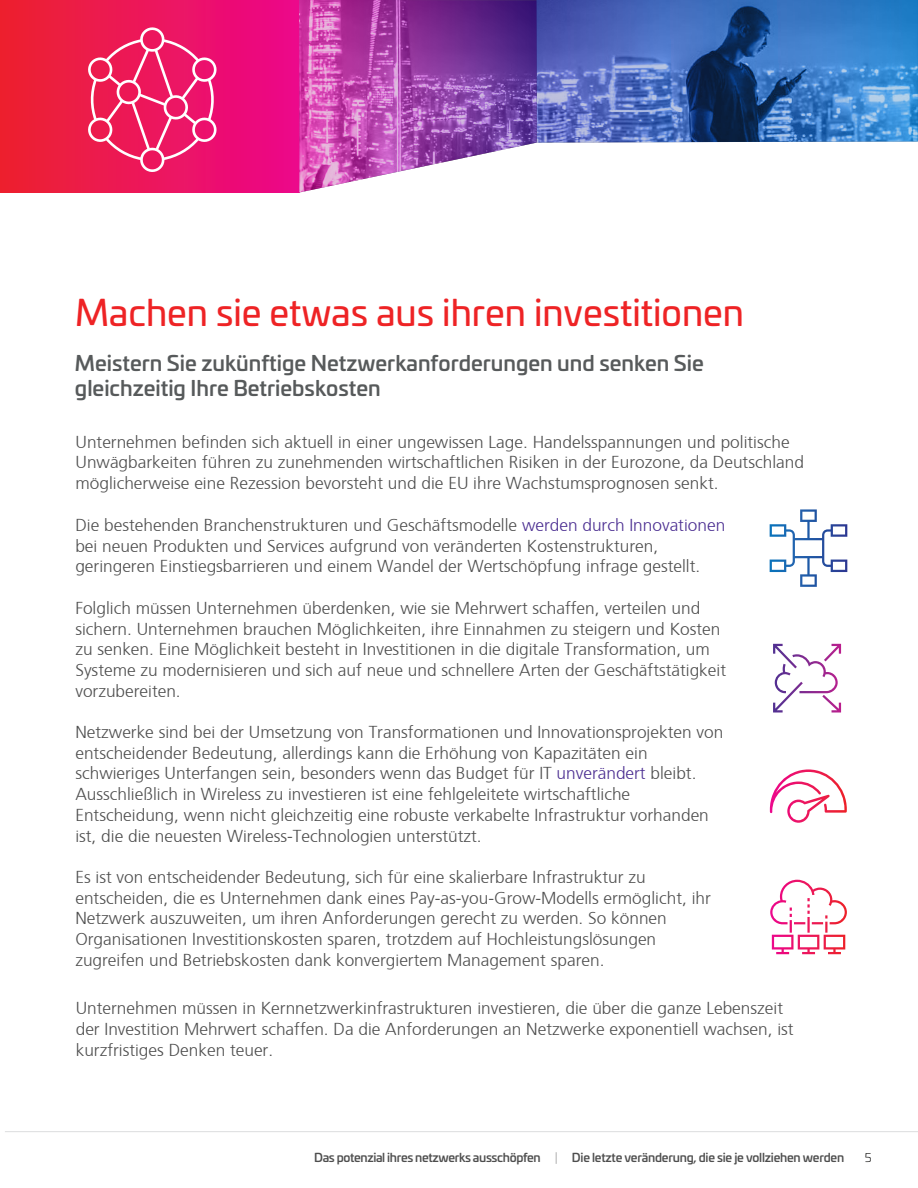
<style>
.page{position:relative;width:918px;height:1188px;background:#fff}
.page>*{position:absolute;margin:0;border:0;box-sizing:border-box;transform-origin:0 0}
.t1{font:36px "Univia Pro";color:#ee2325}
.t2{font:500 21px/25.2px "Univia Pro";color:#575a5b}
.t3{font:300 17.25px/20.7px "Frutiger";color:#4e4e4e}
.t4{font:500 12px "Univia Pro";letter-spacing:-.02em;color:#4e4e4e}
.t5{font:300 12px "Univia Pro";color:#050504}
.s1{color:#4b2e91}
</style>
<div class="page">
<div style="left:0;top:0;width:299px;height:192px;background:linear-gradient(to right,#ec232e,#ec078a)"></div>
<img style="left:299px;top:0;width:238px;height:192px">
<img style="left:537px;top:0;width:381px;height:143px">
<svg style="left:773px;top:644px;width:68px;height:69px"></svg>
<svg style="left:770px;top:509px;width:77px;height:78px"></svg>
<svg style="left:770px;top:769px;width:77px;height:54px"></svg>
<svg style="left:86px;top:27px;width:133px;height:147px;background:#ee3673"></svg>
<svg style="left:770px;top:880px;width:77px;height:74px"></svg>
<hr style="left:5px;top:1131px;width:913px;height:1px;background:#dcddde">
<svg style="left:556px;top:1152px;width:1px;height:12px"></svg>
<h1 class="t1" style="left:75px;top:285px;width:670px">Machen sie etwas aus ihren investitionen</h1>
<p class="t2" style="left:75px;top:349px;width:630px">Meistern Sie zukünftige Netzwerkanforderungen und senken Sie gleichzeitig Ihre Betriebskosten</p>
<p class="t3" style="left:76px;top:430px;width:730px">Unternehmen befinden sich aktuell in einer ungewissen Lage. Handelsspannungen und politische<br>Unwägbarkeiten führen zu zunehmenden wirtschaftlichen Risiken in der Eurozone, da Deutschland möglicherweise eine Rezession bevorsteht und die EU ihre Wachstumsprognosen senkt.</p>
<p class="t3" style="left:75px;top:514px;width:651px">Die bestehenden Branchenstrukturen und Geschäftsmodelle <span class="s1">werden durch Innovationen </span>bei neuen Produkten und Services aufgrund von veränderten Kostenstrukturen, geringeren Einstiegsbarrieren und einem Wandel der Wertschöpfung infrage gestellt.</p>
<p class="t3" style="left:75px;top:596px;width:652px">Folglich müssen Unternehmen überdenken, wie sie Mehrwert schaffen, verteilen und sichern. Unternehmen brauchen Möglichkeiten, ihre Einnahmen zu steigern und Kosten zu senken. Eine Möglichkeit besteht in Investitionen in die digitale Transformation, um Systeme zu modernisieren und sich auf neue und schnellere Arten der Geschäftstätigkeit vorzubereiten.</p>
<p class="t3" style="left:75px;top:721px;width:649px">Netzwerke sind bei der Umsetzung von Transformationen und Innovationsprojekten von entscheidender Bedeutung, allerdings kann die Erhöhung von Kapazitäten ein schwieriges Unterfangen sein, besonders wenn das Budget für IT <span class="s1">unverändert</span> bleibt.<br>Ausschließlich in Wireless zu investieren ist eine fehlgeleitete wirtschaftliche Entscheidung, wenn nicht gleichzeitig eine robuste verkabelte Infrastruktur vorhanden ist, die die neuesten Wireless-Technologien unterstützt.</p>
<p class="t3" style="left:75px;top:865px;width:637px">Es ist von entscheidender Bedeutung, sich für eine skalierbare Infrastruktur zu entscheiden, die es Unternehmen dank eines Pay-as-you-Grow-Modells ermöglicht, ihr Netzwerk auszuweiten, um ihren Anforderungen gerecht zu werden. So können Organisationen Investitionskosten sparen, trotzdem auf Hochleistungslösungen zugreifen und Betriebskosten dank konvergiertem Management sparen.</p>
<p class="t3" style="left:76px;top:997px;width:719px">Unternehmen müssen in Kernnetzwerkinfrastrukturen investieren, die über die ganze Lebenszeit der Investition Mehrwert schaffen. Da die Anforderungen an Netzwerke exponentiell wachsen, ist kurzfristiges Denken teuer.</p>
<p class="t4" style="left:314px;top:1148px;width:228px">Das potenzial ihres netzwerks ausschöpfen</p>
<p class="t4" style="left:572px;top:1148px;width:274px">Die letzte veränderung, die sie je vollziehen werden</p>
<p class="t5" style="left:865px;top:1149px;width:8px">5</p>
</div>
